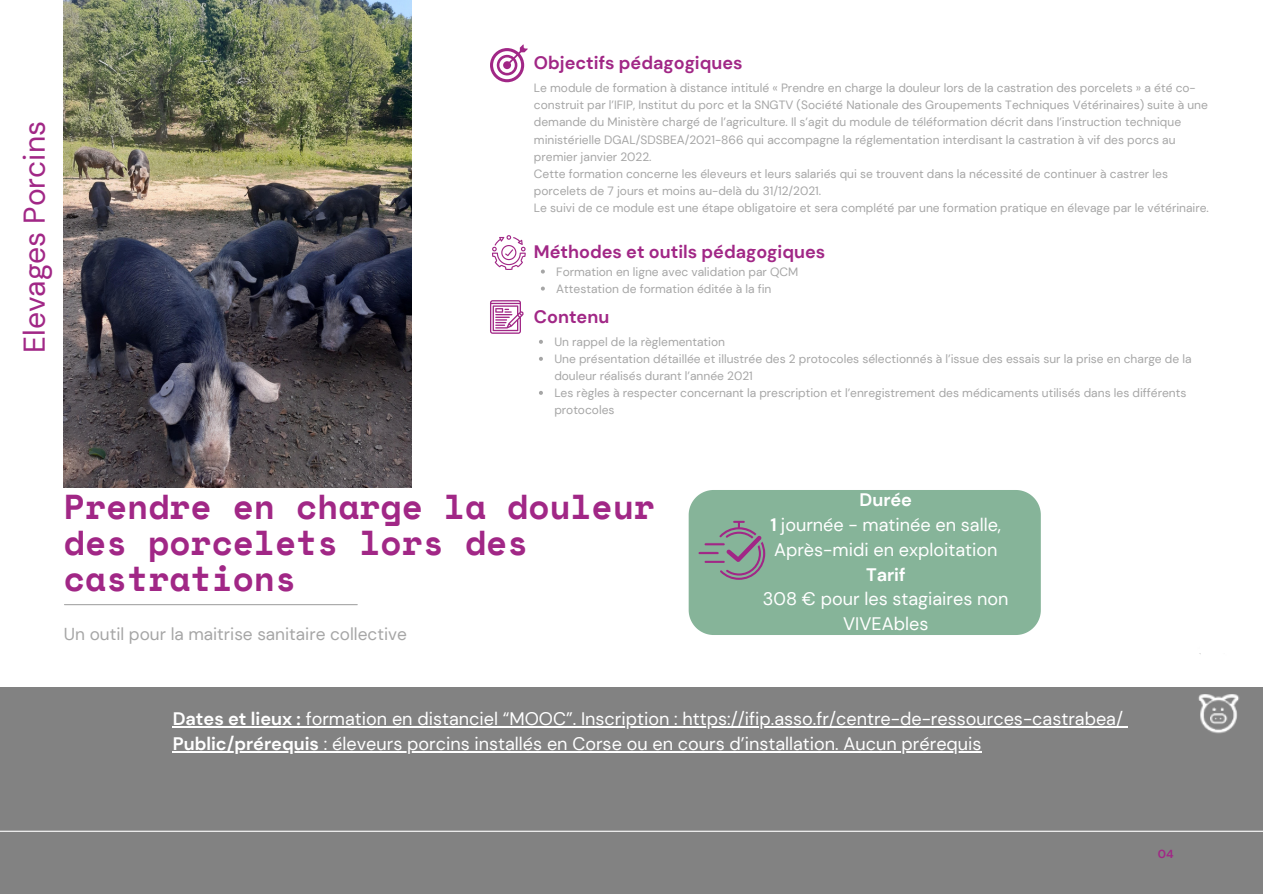
<style>
.page{position:relative;width:1263px;height:894px;background:#fff}
.page>*{position:absolute;margin:0;border:0;box-sizing:border-box;transform-origin:0 0}
.t1{font:700 34.5px/36px "Space Mono";color:#a12786}
.t2{font:30px "DM Sans";color:#a12786}
.t3{font:18px/24.8px "DM Sans";color:#fff;text-align:center}
.t4{font:700 18px "DM Sans";color:#a12786}
.t5{font:700 18px "DM Sans";color:#fff}
.t6{font:17.25px "DM Sans";color:#a6a6a6}
.t7{font:12px/17px "DM Sans";color:#a6a6a6}
.t8{font:700 11.7px "DM Sans";color:#a12786}
.s1{font-weight:700}
</style>
<div class="page">
<div style="left:0;top:687px;width:1263px;height:206px;background:#828282"></div>
<hr style="left:0;top:830px;width:1263px;height:1px;background:#fff">
<img style="left:64px;top:0;width:348px;height:487px">
<hr style="left:64px;top:604px;width:293px;height:1px;background:#a6a6a6">
<svg style="left:492px;top:235px;width:34px;height:35px"></svg>
<svg style="left:490px;top:300px;width:34px;height:34px"></svg>
<svg style="left:490px;top:44px;width:38px;height:38px"></svg>
<div style="left:689px;top:490px;width:352px;height:144px;background:#86b499"></div>
<svg style="left:698px;top:520px;width:67px;height:59px;background:#8b9895"></svg>
<img style="left:1198px;top:653px;width:42px;height:81px">
<svg style="left:541px;top:269px;width:4px;height:4px"></svg>
<svg style="left:541px;top:286px;width:4px;height:4px"></svg>
<svg style="left:539px;top:340px;width:4px;height:4px"></svg>
<svg style="left:539px;top:357px;width:4px;height:4px"></svg>
<svg style="left:539px;top:391px;width:4px;height:4px"></svg>
<hr style="left:173px;top:726px;width:128px;height:1px;background:#fff">
<hr style="left:301px;top:726px;width:822px;height:1px;background:#fff">
<hr style="left:173px;top:751px;width:146px;height:1px;background:#fff">
<hr style="left:319px;top:751px;width:663px;height:1px;background:#fff">
<h2 class="t2" style="left:15px;top:353px;width:233px;rotate:-90deg">Elevages Porcins</h2>
<h3 class="t4" style="left:534px;top:51px;width:210px">Objectifs pédagogiques</h3>
<p class="t7" style="left:534px;top:80px;width:676px">Le module de formation à distance intitulé « Prendre en charge la douleur lors de la castration des porcelets » a été co&shy;construit par l’IFIP, Institut du porc et la SNGTV (Société Nationale des Groupements Techniques Vétérinaires) suite à une demande du Ministère chargé de l’agriculture. Il s’agit du module de téléformation décrit dans l’instruction technique ministérielle DGAL/SDSBEA/2021-866 qui accompagne la réglementation interdisant la castration à vif des porcs au premier janvier 2022.<br>Cette formation concerne les éleveurs et leurs salariés qui se trouvent dans la nécessité de continuer à castrer les porcelets de 7 jours et moins au-delà du 31/12/2021.<br>Le suivi de ce module est une étape obligatoire et sera complété par une formation pratique en élevage par le vétérinaire.</p>
<h3 class="t4" style="left:534px;top:240px;width:293px">Méthodes et outils pédagogiques</h3>
<p class="t7" style="left:556px;top:263px;width:244px">Formation en ligne avec validation par QCM<br>Attestation de formation éditée à la fin</p>
<h3 class="t4" style="left:534px;top:304px;width:77px">Contenu</h3>
<p class="t7" style="left:554px;top:333px;width:639px">Un rappel de la règlementation<br>Une présentation détaillée et illustrée des 2 protocoles sélectionnés à l’issue des essais sur la prise en charge de la douleur réalisés durant l’année 2021<br>Les règles à respecter concernant la prescription et l’enregistrement des médicaments utilisés dans les différents protocoles</p>
<h1 class="t1" style="left:64px;top:488px;width:592px">Prendre en charge la douleur des porcelets lors des castrations</h1>
<h3 class="t6" style="left:64px;top:623px;width:345px">Un outil pour la maitrise sanitaire collective</h3>
<h3 class="t3" style="left:770px;top:487px;width:232px"><span class="s1">Durée<br>1</span> journée - matinée en salle,<br>Après-midi en exploitation</h3>
<h3 class="t5" style="left:866px;top:562px;width:41px">Tarif</h3>
<h3 class="t3" style="left:763px;top:586px;width:247px">308 € pour les stagiaires non<br>VIVEAbles</h3>
<h3 class="t3" style="left:173px;top:706px;width:952px;text-align:left"><span class="s1">Dates et lieux :</span> formation en distanciel “MOOC”. Inscription : https://ifip.asso.fr/centre-de-ressources-castrabea/<br><span class="s1">Public/prérequis</span> : éleveurs porcins installés en Corse ou en cours d’installation. Aucun prérequis</h3>
<p class="t8" style="left:1158px;top:845px;width:17px">04</p>
</div>
